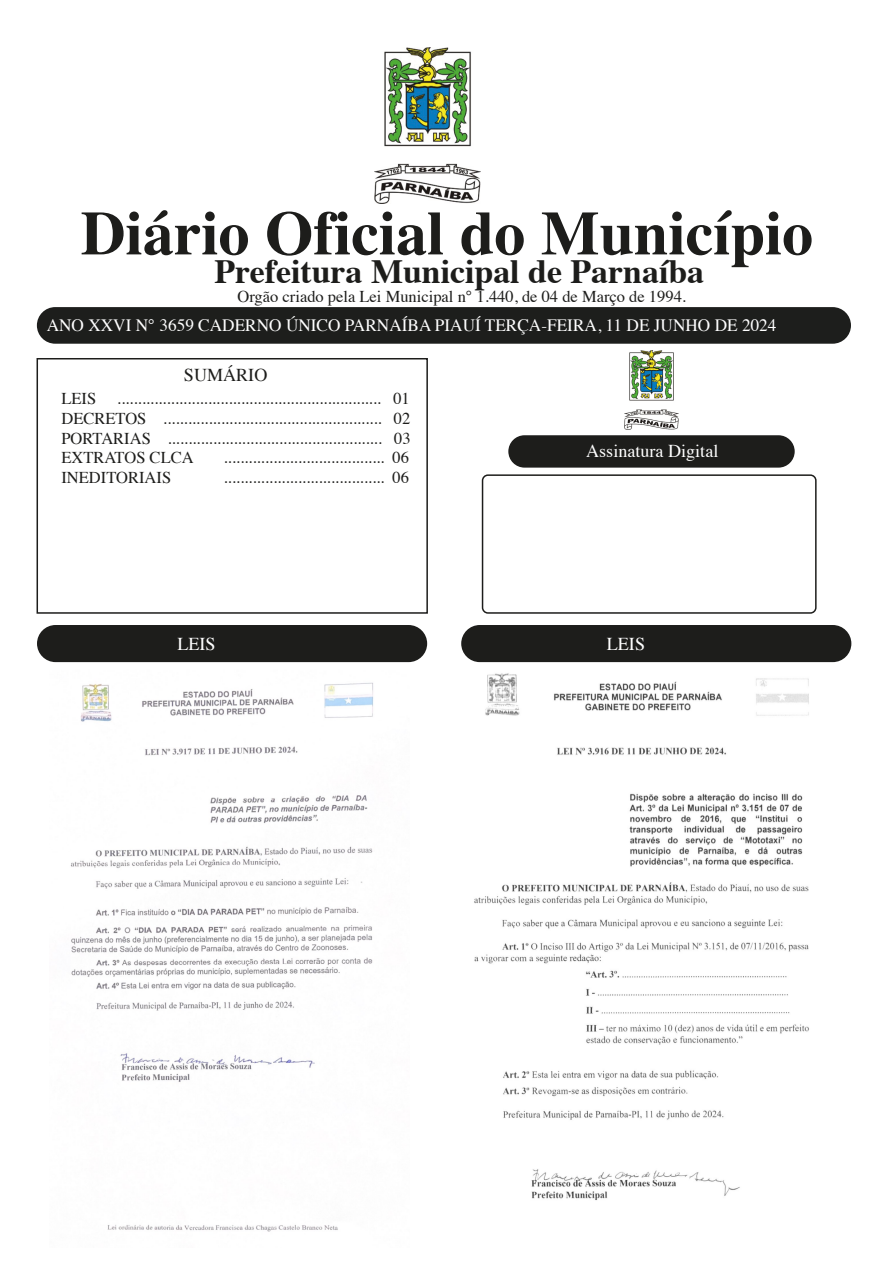
<style>
.page{position:relative;width:893px;height:1263px;background:#fff}
.page>*{position:absolute;margin:0;border:0;box-sizing:border-box;transform-origin:0 0}
.t1{font:700 62.1px "Times";color:#1d1d1b}
.t2{font:700 33.9px "Times";color:#1d1d1b}
.t3{font:18.15px "Times";color:#fff}
.t4{font:18.15px "Times";color:#1d1d1b}
.t5{font:17.25px "Times";color:#fff}
.t6{font:16.5px/19.8px "Times";color:#1d1d1b;text-align:justify}
</style>
<div class="page">
<div style="left:37px;top:358px;width:391px;height:256px;border:2px solid #1d1d1b"></div>
<div style="left:508px;top:435px;width:287px;height:33px;background:#1d1d1b;border-radius:16px"></div>
<div style="left:482px;top:474px;width:335px;height:140px;border:2px solid #1d1d1b;border-radius:5px"></div>
<div style="left:461px;top:625px;width:390px;height:37px;background:#1d1d1b;border-radius:19px"></div>
<div style="left:37px;top:625px;width:390px;height:37px;background:#1d1d1b;border-radius:19px"></div>
<div style="left:37px;top:307px;width:814px;height:37px;background:#1d1e1c;border-radius:18px"></div>
<img style="left:374px;top:47px;width:106px;height:156px">
<img style="left:625px;top:351px;width:53px;height:78px">
<img style="left:70px;top:682px;width:304px;height:550px">
<img style="left:474px;top:673px;width:335px;height:527px">
<h1 class="t1" style="left:81px;top:174px;width:734px">Diário Oficial do Município</h1>
<h2 class="t2" style="left:215px;top:239px;width:491px">Prefeitura Municipal de Parnaíba</h2>
<p class="t6" style="left:238px;top:285px;width:450px">Orgão criado pela Lei Municipal n° 1.440, de 04 de Março de 1994.</p>
<p class="t5" style="left:47px;top:309px;width:731px">ANO XXVI N° 3659 CADERNO ÚNICO PARNAÍBA PIAUÍ TERÇA-FEIRA, 11 DE JUNHO DE 2024</p>
<p class="t4" style="left:184px;top:358px;width:85px">SUMÁRIO</p>
<p class="t6" style="left:61px;top:387px;width:36px">LEIS</p>
<p class="t6" style="left:61px;top:387px;width:351px;text-indent:55px">................................................................ 01<br>DECRETOS ..................................................... 02<br>PORTARIAS .................................................... 03<br>EXTRATOS CLCA</p>
<p class="t6" style="left:223px;top:446px;width:187px">....................................... 06</p>
<p class="t6" style="left:61px;top:466px;width:111px">INEDITORIAIS</p>
<p class="t6" style="left:223px;top:466px;width:187px">....................................... 06</p>
<p class="t3" style="left:586px;top:433px;width:134px">Assinatura Digital</p>
<p class="t3" style="left:177px;top:627px;width:40px">LEIS</p>
<p class="t3" style="left:607px;top:627px;width:40px">LEIS</p>
</div>
